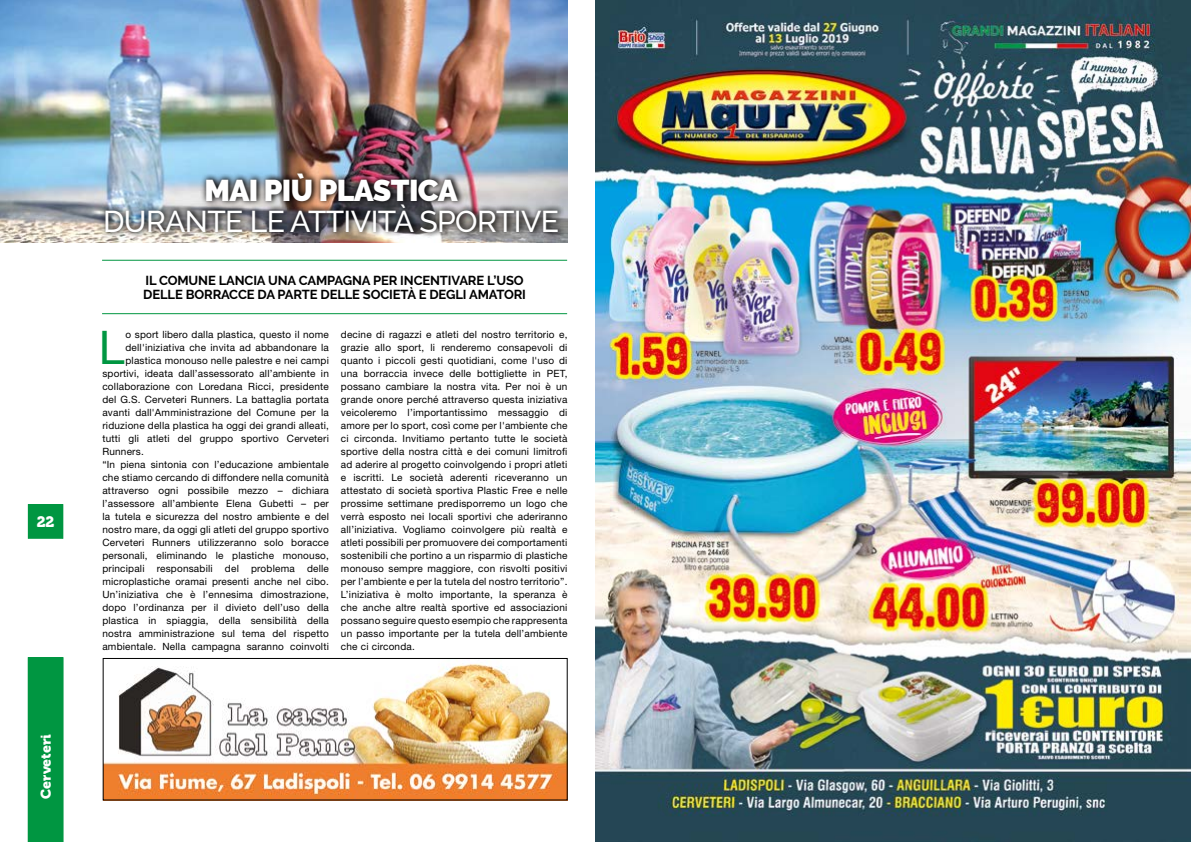
<style>
.page{position:relative;width:1191px;height:842px;background:#fff}
.page>*{position:absolute;margin:0;border:0;box-sizing:border-box;transform-origin:0 0}
.t1{font:46.4px "Helvetica Neue LT Std";color:#009641}
.t2{font:500 30px "Raleway";letter-spacing:-.02em;color:#fff}
.t3{font:900 30px "Raleway";letter-spacing:-.02em;color:#fff}
.t4{font:15px "Museo 900";color:#fff}
.t5{font:14px "Museo 900";color:#fff}
.t6{font:700 13px/14px "Raleway";letter-spacing:-.01em;color:#000}
.t7{font:10px/13px "Helvetica Neue LT Std";letter-spacing:.02em;color:#000;text-align:justify}
</style>
<div class="page">
<img style="left:595px;top:0;width:596px;height:842px">
<img style="left:0;top:0;width:567px;height:242px">
<div style="left:28px;top:505px;width:35px;height:33px;background:#009641"></div>
<div style="left:28px;top:504px;width:35px;height:35px;border:1px solid #009641"></div>
<div style="left:28px;top:657px;width:35px;height:185px;background:#009641"></div>
<hr style="left:102px;top:313px;width:465px;height:1px;background:#009641">
<hr style="left:102px;top:260px;width:465px;height:1px;background:#009641">
<img style="left:105px;top:660px;width:460px;height:138px">
<div style="left:103px;top:658px;width:464px;height:142px;border:1px solid #000"></div>
<div style="left:100px;top:167px;width:464px;height:72px;background:#000;opacity:.75"></div>
<h3 class="t4" style="left:37px;top:513px;width:19px">22</h3>
<h3 class="t5" style="left:38px;top:799px;width:66px;rotate:-90deg">Cerveteri</h3>
<h2 class="t3" style="left:204px;top:173px;width:255px">MAI PIÙ PLASTICA</h2>
<h2 class="t2" style="left:103px;top:204px;width:457px">DURANTE LE ATTIVITÀ SPORTIVE</h2>
<h3 class="t6" style="left:143px;top:274px;width:384px">IL COMUNE LANCIA UNA CAMPAGNA PER INCENTIVARE L’USO<br>DELLE BORRACCE DA PARTE DELLE SOCIETÀ E DEGLI AMATORI</h3>
<h1 class="t1" style="left:99px;top:320px;width:27px">L</h1>
<p class="t7" style="left:125px;top:328px;width:205px">o sport libero dalla plastica, questo il nome</p>
<p class="t7" style="left:125px;top:341px;width:205px">dell'iniziativa che invita ad abbandonare la</p>
<p class="t7" style="left:125px;top:354px;width:205px">plastica monouso nelle palestre e nei campi</p>
<p class="t7" style="left:102px;top:367px;width:228px">sportivi, ideata dall’assessorato all’ambiente in</p>
<p class="t7" style="left:102px;top:380px;width:228px">collaborazione con Loredana Ricci, presidente</p>
<p class="t7" style="left:102px;top:393px;width:228px">del G.S. Cerveteri Runners. La battaglia portata</p>
<p class="t7" style="left:102px;top:406px;width:228px">avanti dall'Amministrazione del Comune per la</p>
<p class="t7" style="left:102px;top:419px;width:228px">riduzione della plastica ha oggi dei grandi alleati,</p>
<p class="t7" style="left:102px;top:432px;width:228px">tutti gli atleti del gruppo sportivo Cerveteri</p>
<p class="t7" style="left:102px;top:445px;width:43px">Runners.</p>
<p class="t7" style="left:102px;top:458px;width:228px">“In piena sintonia con l’educazione ambientale</p>
<p class="t7" style="left:102px;top:471px;width:228px">che stiamo cercando di diffondere nella comunità</p>
<p class="t7" style="left:102px;top:484px;width:228px">attraverso ogni possibile mezzo – dichiara</p>
<p class="t7" style="left:102px;top:497px;width:228px">l’assessore all’ambiente Elena Gubetti – per</p>
<p class="t7" style="left:102px;top:510px;width:228px">la tutela e sicurezza del nostro ambiente e del</p>
<p class="t7" style="left:102px;top:523px;width:228px">nostro mare, da oggi gli atleti del gruppo sportivo</p>
<p class="t7" style="left:102px;top:536px;width:228px">Cerveteri Runners utilizzeranno solo boracce</p>
<p class="t7" style="left:102px;top:549px;width:228px">personali, eliminando le plastiche monouso,</p>
<p class="t7" style="left:102px;top:562px;width:228px">principali responsabili del problema delle</p>
<p class="t7" style="left:102px;top:575px;width:228px">microplastiche oramai presenti anche nel cibo.</p>
<p class="t7" style="left:102px;top:588px;width:228px">Un’iniziativa che è l’ennesima dimostrazione,</p>
<p class="t7" style="left:102px;top:601px;width:228px">dopo l’ordinanza per il divieto dell’uso della</p>
<p class="t7" style="left:102px;top:614px;width:228px">plastica in spiaggia, della sensibilità della</p>
<p class="t7" style="left:102px;top:627px;width:228px">nostra amministrazione sul tema del rispetto</p>
<p class="t7" style="left:102px;top:640px;width:228px">ambientale. Nella campagna saranno coinvolti</p>
<p class="t7" style="left:341px;top:328px;width:228px">decine di ragazzi e atleti del nostro territorio e, grazie allo sport, li renderemo consapevoli di quanto i piccoli gesti quotidiani, come l'uso di una borraccia invece delle bottigliette in PET, possano cambiare la nostra vita. Per noi è un grande onore perché attraverso questa iniziativa veicoleremo l’importantissimo messaggio di amore per lo sport, così come per l'ambiente che ci circonda. Invitiamo pertanto tutte le società sportive della nostra città e dei comuni limitrofi ad aderire al progetto coinvolgendo i propri atleti e iscritti. Le società aderenti riceveranno un attestato di società sportiva Plastic Free e nelle prossime settimane predisporremo un logo che verrà esposto nei locali sportivi che aderiranno all’iniziativa. Vogliamo coinvolgere più realtà e atleti possibili per promuovere dei comportamenti sostenibili che portino a un risparmio di plastiche monouso sempre maggiore, con risvolti positivi per l’ambiente e per la tutela del nostro territorio”.<br>L’iniziativa è molto importante, la speranza è che anche altre realtà sportive ed associazioni possano seguire questo esempio che rappresenta un passo importante per la tutela dell’ambiente che ci circonda.</p>
</div>
